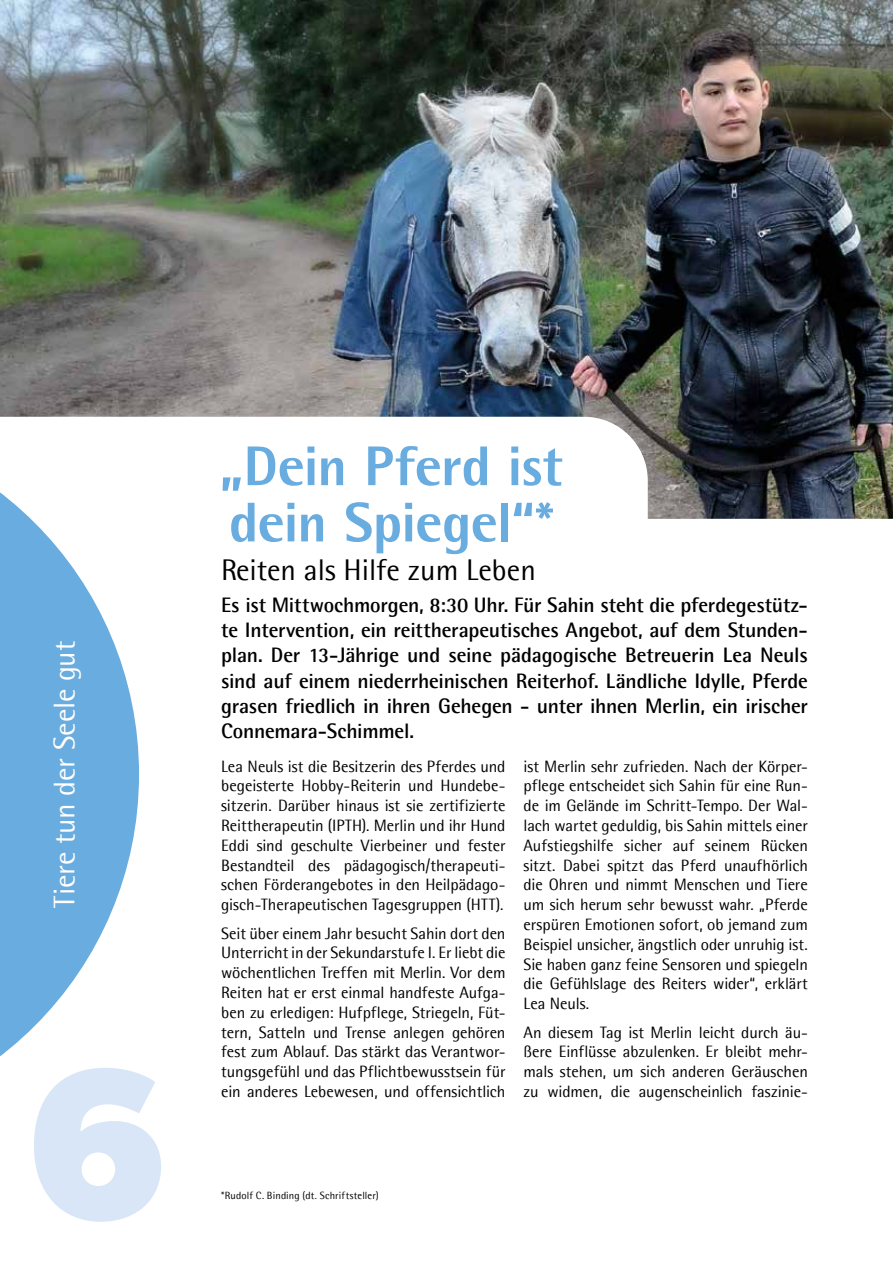
<style>
.page{position:relative;width:893px;height:1263px;background:#fff}
.page>*{position:absolute;margin:0;border:0;box-sizing:border-box;transform-origin:0 0}
.t1{font:700 216.6px "Gibson";color:#d8e6f7}
.t2{font:700 56.25px/56.2px "Agfa Rotis Semisans Ex";letter-spacing:-.01em;color:#69acdf}
.t3{font:30px "Agfa Rotis Semisans";color:#000}
.t4{font:30px "Agfa Rotis Semisans";letter-spacing:-.01em;color:#fff}
.t5{font:700 21px/25.2px "Agfa Rotis Semisans";letter-spacing:-.015em;color:#000;text-align:justify}
.t6{font:16.5px/19.8px "Agfa Rotis Semisans";letter-spacing:-.005em;color:#000;text-align:justify}
.t7{font:10.5px "Agfa Rotis Semisans";letter-spacing:.015em;color:#000}
</style>
<div class="page">
<img style="left:0;top:0;width:893px;height:519px">
<svg style="left:0;top:419px;width:139px;height:638px;fill:#69acdf"></svg>
<h3 class="t4" style="left:46px;top:908px;width:268px;rotate:-90deg">Tiere tun der Seele gut</h3>
<h1 class="t1" style="left:24px;top:1016px;width:146px">6</h1>
<h2 class="t2" style="left:219px;top:438px;width:345px">„Dein Pferd ist dein Spiegel“*</h2>
<h3 class="t3" style="left:221px;top:552px;width:316px">Reiten als Hilfe zum Leben</h3>
<p class="t5" style="left:221px;top:592px;width:588px">Es ist Mittwochmorgen, 8:30 Uhr. Für Sahin steht die pferdegestütz&shy;te Intervention, ein reittherapeutisches Angebot, auf dem Stunden&shy;plan. Der 13-Jährige und seine pädagogische Betreuerin Lea Neuls sind auf einem niederrheinischen Reiterhof. Ländliche Idylle, Pferde grasen friedlich in ihren Gehegen - unter ihnen Merlin, ein irischer Connemara-Schimmel.</p>
<p class="t6" style="left:221px;top:756px;width:286px">Lea Neuls ist die Besitzerin des Pferdes und begeisterte Hobby-Reiterin und Hundebe&shy;sitzerin. Darüber hinaus ist sie zertifizierte Reittherapeutin (IPTH). Merlin und ihr Hund Eddi sind geschulte Vierbeiner und fester Bestandteil des pädagogisch/therapeuti&shy;schen Förderangebotes in den Heilpädago&shy;gisch-Therapeutischen Tagesgruppen (HTT).</p>
<p class="t6" style="left:221px;top:923px;width:286px">Seit über einem Jahr besucht Sahin dort den Unterricht in der Sekundarstufe I. Er liebt die wöchentlichen Treffen mit Merlin. Vor dem Reiten hat er erst einmal handfeste Aufga&shy;ben zu erledigen: Hufpflege, Striegeln, Füt&shy;tern, Satteln und Trense anlegen gehören fest zum Ablauf. Das stärkt das Verantwor&shy;tungsgefühl und das Pflichtbewusstsein für ein anderes Lebewesen, und offensichtlich</p>
<p class="t6" style="left:523px;top:756px;width:286px">ist Merlin sehr zufrieden. Nach der Körper&shy;pflege entscheidet sich Sahin für eine Run&shy;de im Gelände im Schritt-Tempo. Der Wal&shy;lach wartet geduldig, bis Sahin mittels einer Aufstiegshilfe sicher auf seinem Rücken sitzt. Dabei spitzt das Pferd unaufhörlich die Ohren und nimmt Menschen und Tiere um sich herum sehr bewusst wahr. „Pferde erspüren Emotionen sofort, ob jemand zum Beispiel unsicher, ängstlich oder unruhig ist.<br>Sie haben ganz feine Sensoren und spiegeln die Gefühlslage des Reiters wider“, erklärt Lea Neuls.</p>
<p class="t6" style="left:523px;top:1022px;width:286px">An diesem Tag ist Merlin leicht durch äu&shy;ßere Einflüsse abzulenken. Er bleibt mehr&shy;mals stehen, um sich anderen Geräuschen zu widmen, die augenscheinlich faszinie-</p>
<p class="t7" style="left:221px;top:1189px;width:159px">*Rudolf C. Binding (dt. Schriftsteller)</p>
</div>
